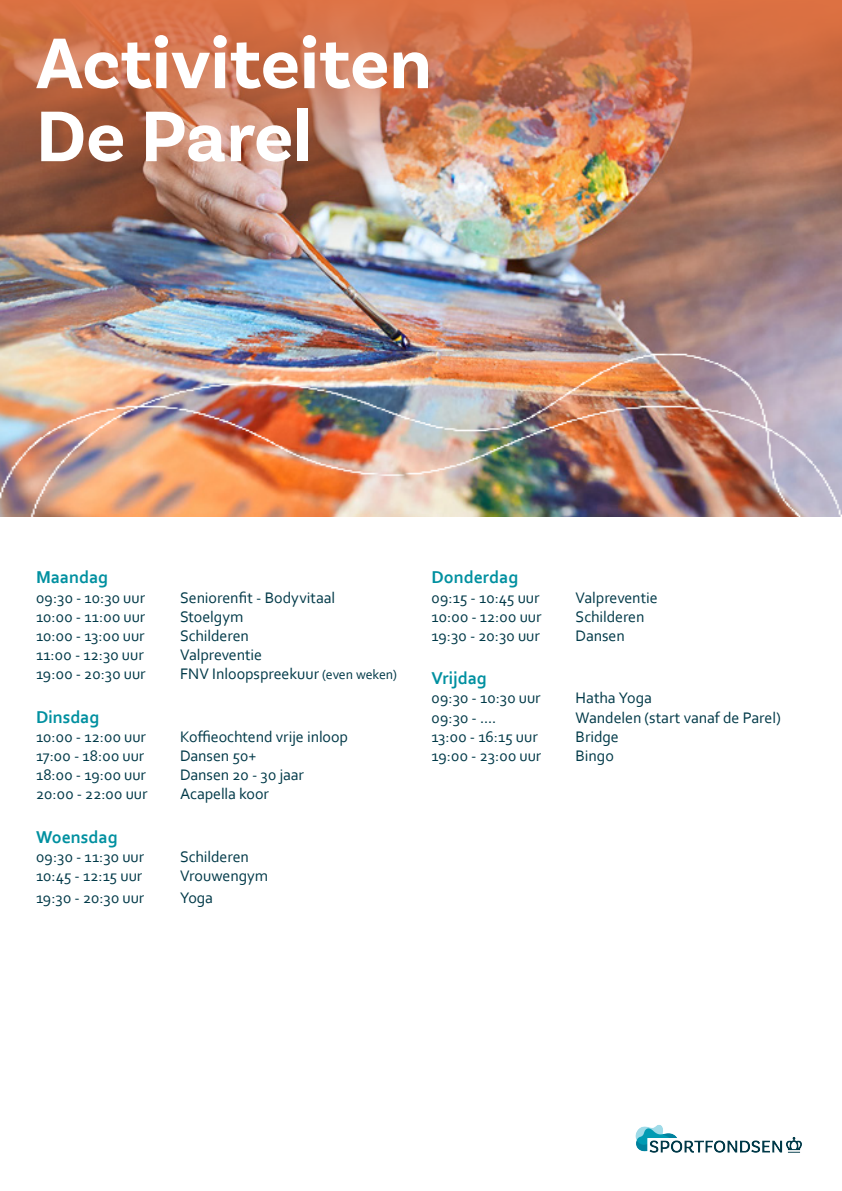
<style>
.page{position:relative;width:842px;height:1191px;background:#fff}
.page>*{position:absolute;margin:0;border:0;box-sizing:border-box;transform-origin:0 0}
.t1{font:700 75px/73px "Basic Sans";color:#fff}
.t2{font:700 18px "Corbel";letter-spacing:-.005em;color:#0090a0}
.t3{font:16px "Corbel";letter-spacing:-.005em;color:#003948}
.t4{font:16px "Corbel";letter-spacing:.015em;color:#003948}
.s1{font-size:14px}
</style>
<div class="page">
<img style="left:0;top:185px;width:842px;height:144px">
<img style="left:0;top:0;width:842px;height:185px">
<img style="left:635px;top:1125px;width:167px;height:28px">
<img style="left:0;top:329px;width:842px;height:188px">
<p class="t1" style="left:36px;top:27px;width:397px">Activiteiten<br>De Parel</p>
<p class="t2" style="left:36px;top:566px;width:74px">Maandag</p>
<p class="t3" style="left:36px;top:587px;width:111px">09:30 - 10:30 uur</p>
<p class="t3" style="left:180px;top:587px;width:157px">Seniorenfit - Bodyvitaal</p>
<p class="t3" style="left:36px;top:606px;width:111px">10:00 - 11:00 uur</p>
<p class="t3" style="left:180px;top:606px;width:65px">Stoelgym</p>
<p class="t3" style="left:36px;top:626px;width:110px">10:00 - 13:00 uur</p>
<p class="t3" style="left:180px;top:626px;width:71px">Schilderen</p>
<p class="t3" style="left:36px;top:645px;width:109px">11:00 - 12:30 uur</p>
<p class="t3" style="left:180px;top:645px;width:84px">Valpreventie</p>
<p class="t3" style="left:36px;top:664px;width:111px">19:00 - 20:30 uur</p>
<p class="t3" style="left:180px;top:664px;width:218px">FNV Inloopspreekuur <span class="s1">(even weken)</span></p>
<p class="t2" style="left:36px;top:705px;width:65px">Dinsdag</p>
<p class="t3" style="left:36px;top:726px;width:111px">10:00 - 12:00 uur</p>
<p class="t3" style="left:180px;top:726px;width:170px">Koffieochtend vrije inloop</p>
<p class="t3" style="left:36px;top:746px;width:110px">17:00 - 18:00 uur</p>
<p class="t3" style="left:180px;top:746px;width:78px">Dansen 50+</p>
<p class="t3" style="left:36px;top:765px;width:112px">18:00 - 19:00 uur</p>
<p class="t3" style="left:180px;top:765px;width:125px">Dansen 20 - 30 jaar</p>
<p class="t3" style="left:36px;top:784px;width:113px">20:00 - 22:00 uur</p>
<p class="t3" style="left:180px;top:784px;width:90px">Acapella koor</p>
<p class="t2" style="left:36px;top:825px;width:83px">Woensdag</p>
<p class="t4" style="left:36px;top:846px;width:110px">09:30 - 11:30 uur</p>
<p class="t3" style="left:180px;top:846px;width:71px">Schilderen</p>
<p class="t3" style="left:36px;top:866px;width:108px">10:45 - 12:15 uur</p>
<p class="t3" style="left:180px;top:866px;width:90px">Vrouwengym</p>
<p class="t3" style="left:36px;top:887px;width:110px">19:30 - 20:30 uur</p>
<p class="t3" style="left:180px;top:887px;width:35px">Yoga</p>
<p class="t2" style="left:431px;top:566px;width:88px">Donderdag</p>
<p class="t3" style="left:431px;top:587px;width:109px">09:15 - 10:45 uur</p>
<p class="t3" style="left:575px;top:587px;width:84px">Valpreventie</p>
<p class="t3" style="left:431px;top:606px;width:111px">10:00 - 12:00 uur</p>
<p class="t3" style="left:575px;top:606px;width:71px">Schilderen</p>
<p class="t3" style="left:431px;top:626px;width:110px">19:30 - 20:30 uur</p>
<p class="t3" style="left:575px;top:626px;width:51px">Dansen</p>
<p class="t2" style="left:431px;top:667px;width:57px">Vrijdag</p>
<p class="t3" style="left:431px;top:688px;width:111px">09:30 - 10:30 uur</p>
<p class="t3" style="left:575px;top:688px;width:78px">Hatha Yoga</p>
<p class="t3" style="left:431px;top:707px;width:66px">09:30 - ....</p>
<p class="t3" style="left:575px;top:707px;width:207px">Wandelen (start vanaf de Parel)</p>
<p class="t3" style="left:431px;top:726px;width:108px">13:00 - 16:15 uur</p>
<p class="t3" style="left:575px;top:726px;width:45px">Bridge</p>
<p class="t3" style="left:431px;top:746px;width:111px">19:00 - 23:00 uur</p>
<p class="t3" style="left:575px;top:746px;width:40px">Bingo</p>
</div>
